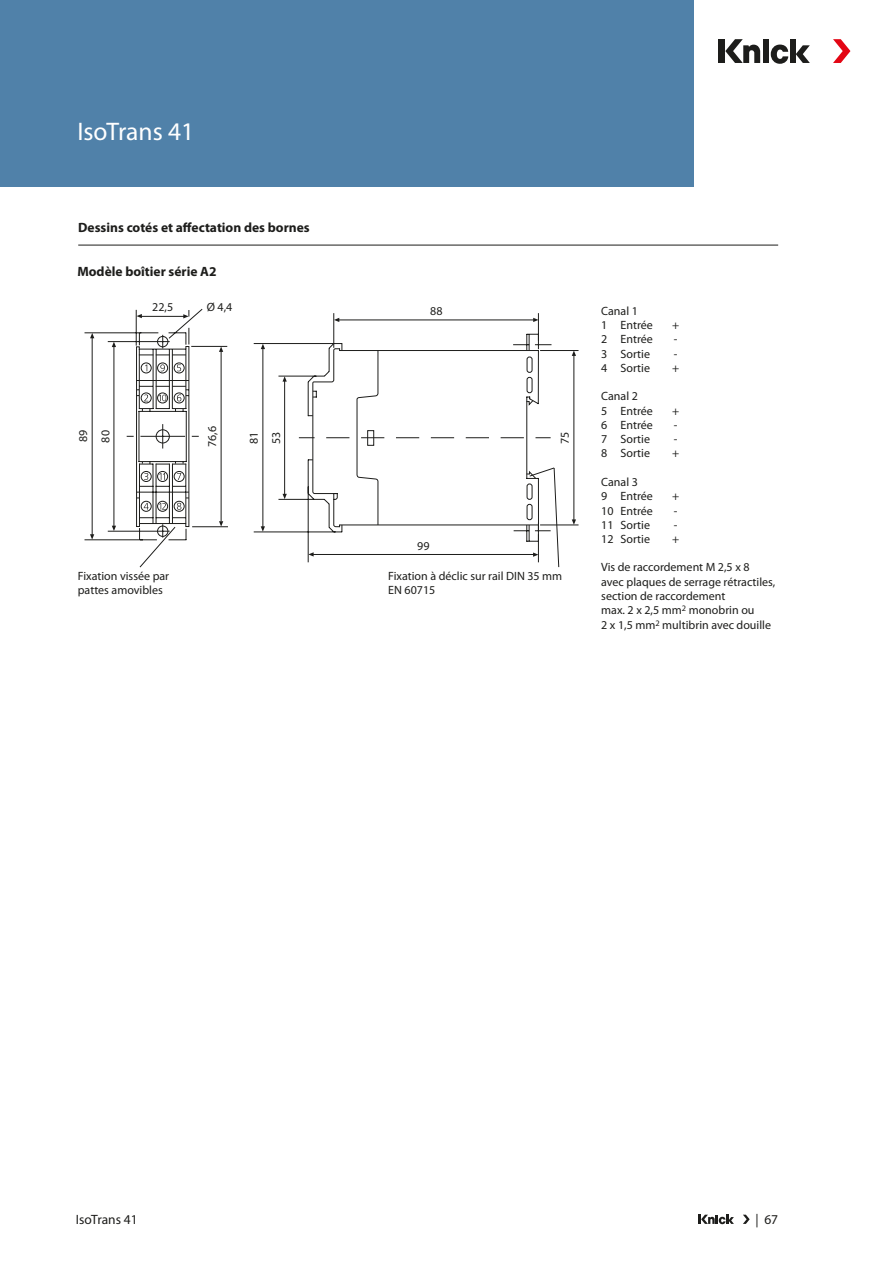
<style>
.page{position:relative;width:893px;height:1263px;background:#fff}
.page>*{position:absolute;margin:0;border:0;box-sizing:border-box;transform-origin:0 0}
.Headline{font:25.5px "Myriad Pro";color:#fff}
.Tabelle_Headline{font:700 13.5px "Myriad Pro";color:#1d1d1b}
.Text{font:700 13.5px "Myriad Pro";color:#1d1d1b}
.t1{font:13.5px "Myriad Pro";color:#1d1d1b}
.Beschriftungen_MZ{font:12px/14.2px "Myriad Pro";color:#1d1d1b}
</style>
<div class="page">
<hr style="left:333px;top:313px;width:1px;height:35px;background:#1d1d1b">
<hr style="left:538px;top:313px;width:1px;height:36px;background:#1d1d1b">
<svg style="left:253px;top:343px;width:326px;height:220px"></svg>
<hr style="left:338px;top:320px;width:198px;height:1px;background:#1d1d1b">
<hr style="left:284px;top:380px;width:1px;height:115px;background:#1d1d1b">
<hr style="left:263px;top:348px;width:1px;height:179px;background:#1d1d1b">
<svg style="left:334px;top:318px;width:5px;height:4px"></svg>
<svg style="left:533px;top:318px;width:6px;height:4px"></svg>
<svg style="left:299px;top:334px;width:260px;height:233px"></svg>
<svg style="left:261px;top:344px;width:4px;height:5px"></svg>
<svg style="left:282px;top:376px;width:5px;height:6px"></svg>
<svg style="left:572px;top:351px;width:4px;height:5px"></svg>
<svg style="left:572px;top:519px;width:4px;height:6px"></svg>
<svg style="left:283px;top:494px;width:4px;height:5px"></svg>
<svg style="left:261px;top:526px;width:4px;height:6px"></svg>
<svg style="left:84px;top:309px;width:144px;height:259px"></svg>
<div style="left:0;top:0;width:693px;height:187px;background:#5081a9"></div>
<div style="left:719px;top:39px;width:6px;height:24px;background:#1d1d1b"></div>
<div style="left:790px;top:39px;width:6px;height:24px;background:#1d1d1b"></div>
<svg style="left:796px;top:45px;width:14px;height:18px"></svg>
<svg style="left:833px;top:39px;width:17px;height:24px"></svg>
<svg style="left:725px;top:39px;width:63px;height:25px"></svg>
<svg style="left:743px;top:1215px;width:7px;height:9px"></svg>
<svg style="left:699px;top:1215px;width:35px;height:9px"></svg>
<hr style="left:78px;top:245px;width:700px;height:1px;background:#1d1d1b">
<p class="Headline" style="left:77px;top:116px;width:119px">IsoTrans 41</p>
<p class="Tabelle_Headline" style="left:78px;top:219px;width:233px">Dessins cotés et affectation des bornes</p>
<p class="Text" style="left:77px;top:262px;width:141px">Modèle boîtier série A2</p>
<p class="Beschriftungen_MZ" style="left:152px;top:300px;width:22px">22,5</p>
<p class="Beschriftungen_MZ" style="left:207px;top:300px;width:27px">Ø 4,4</p>
<p class="Beschriftungen_MZ" style="left:430px;top:304px;width:14px">88</p>
<p class="Beschriftungen_MZ" style="left:205px;top:447px;width:22px;rotate:-90deg">76,6</p>
<p class="Beschriftungen_MZ" style="left:269px;top:444px;width:14px;rotate:-90deg">53</p>
<p class="Beschriftungen_MZ" style="left:557px;top:444px;width:14px;rotate:-90deg">75</p>
<p class="Beschriftungen_MZ" style="left:76px;top:442px;width:14px;rotate:-90deg">89</p>
<p class="Beschriftungen_MZ" style="left:98px;top:443px;width:14px;rotate:-90deg">80</p>
<p class="Beschriftungen_MZ" style="left:247px;top:444px;width:14px;rotate:-90deg">81</p>
<p class="Beschriftungen_MZ" style="left:417px;top:539px;width:14px">99</p>
<p class="Beschriftungen_MZ" style="left:78px;top:569px;width:93px">Fixation vissée par pattes amovibles</p>
<p class="Beschriftungen_MZ" style="left:388px;top:569px;width:176px">Fixation à déclic sur rail DIN 35 mm<br>EN 60715</p>
<p class="Beschriftungen_MZ" style="left:601px;top:304px;width:53px">Canal 1<br>1 Entrée</p>
<p class="Beschriftungen_MZ" style="left:672px;top:318px;width:9px">+</p>
<p class="Beschriftungen_MZ" style="left:601px;top:332px;width:53px">2 Entrée</p>
<p class="Beschriftungen_MZ" style="left:674px;top:332px;width:5px">-</p>
<p class="Beschriftungen_MZ" style="left:601px;top:346px;width:50px">3 Sortie</p>
<p class="Beschriftungen_MZ" style="left:674px;top:346px;width:5px">-</p>
<p class="Beschriftungen_MZ" style="left:601px;top:361px;width:50px">4 Sortie</p>
<p class="Beschriftungen_MZ" style="left:672px;top:361px;width:9px">+</p>
<p class="Beschriftungen_MZ" style="left:601px;top:389px;width:53px">Canal 2<br>5 Entrée</p>
<p class="Beschriftungen_MZ" style="left:672px;top:403px;width:9px">+</p>
<p class="Beschriftungen_MZ" style="left:601px;top:418px;width:53px">6 Entrée</p>
<p class="Beschriftungen_MZ" style="left:674px;top:418px;width:5px">-</p>
<p class="Beschriftungen_MZ" style="left:601px;top:432px;width:50px">7 Sortie</p>
<p class="Beschriftungen_MZ" style="left:674px;top:432px;width:5px">-</p>
<p class="Beschriftungen_MZ" style="left:601px;top:446px;width:50px">8 Sortie</p>
<p class="Beschriftungen_MZ" style="left:672px;top:446px;width:9px">+</p>
<p class="Beschriftungen_MZ" style="left:601px;top:475px;width:53px">Canal 3<br>9 Entrée</p>
<p class="Beschriftungen_MZ" style="left:672px;top:489px;width:9px">+</p>
<p class="Beschriftungen_MZ" style="left:601px;top:503px;width:53px">10 Entrée</p>
<p class="Beschriftungen_MZ" style="left:674px;top:503px;width:5px">-</p>
<p class="Beschriftungen_MZ" style="left:601px;top:517px;width:50px">11 Sortie</p>
<p class="Beschriftungen_MZ" style="left:674px;top:517px;width:5px">-</p>
<p class="Beschriftungen_MZ" style="left:601px;top:532px;width:50px">12 Sortie</p>
<p class="Beschriftungen_MZ" style="left:672px;top:532px;width:9px">+</p>
<p class="Beschriftungen_MZ" style="left:601px;top:560px;width:176px">Vis de raccordement M 2,5 x 8<br>avec plaques de serrage rétractiles, section de raccordement<br>max. 2 x 2,5 mm<sup>2</sup> monobrin ou<br>2 x 1,5 mm<sup>2</sup> multibrin avec douille</p>
<p class="t1" style="left:76px;top:1211px;width:63px">IsoTrans 41</p>
<p class="t1" style="left:755px;top:1211px;width:24px">| 67</p>
</div>
